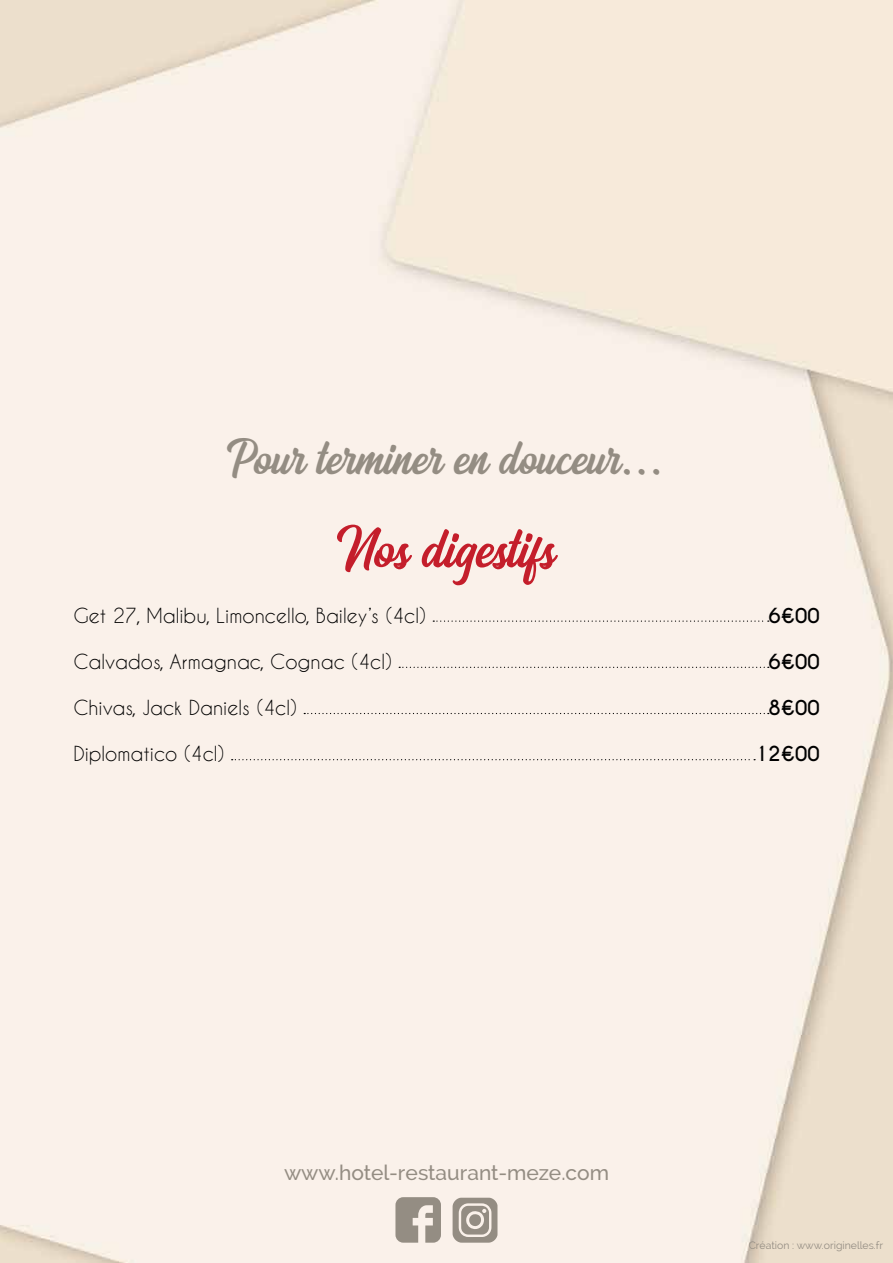
<style>
.page{position:relative;width:893px;height:1263px;background:#fff}
.page>*{position:absolute;margin:0;border:0;box-sizing:border-box;transform-origin:0 0}
.t1{font:52.05px "Arthein";color:#c41e2b}
.t2{font:45px "Arthein";color:#948d83}
.t3{font:500 21px "Raleway";color:#948d83}
.t4{font:19.5px "Caviar Dreams";color:#000}
.t5{font:700 19.5px "Caviar Dreams";color:#000}
.t6{font:10.5px "Raleway";color:#948d83}
.s1{font-family:"Procreate Signature"}
</style>
<div class="page">
<img style="left:0;top:0;width:893px;height:1263px">
<svg style="left:395px;top:1197px;width:46px;height:46px;background:#aca49b"></svg>
<svg style="left:453px;top:1198px;width:44px;height:45px;background:#ada59c"></svg>
<svg style="left:433px;top:620px;width:336px;height:2px"></svg>
<svg style="left:399px;top:667px;width:370px;height:1px"></svg>
<svg style="left:304px;top:713px;width:465px;height:1px"></svg>
<svg style="left:232px;top:759px;width:523px;height:1px"></svg>
<h2 class="t2" style="left:227px;top:430px;width:440px">Pour terminer en douceur<span class="s1">...</span></h2>
<h1 class="t1" style="left:337px;top:517px;width:220px">Nos digestifs</h1>
<p class="t4" style="left:73px;top:603px;width:354px">Get 27, Malibu, Limoncello, Bailey’s (4cl)</p>
<p class="t5" style="left:768px;top:603px;width:53px">6€00</p>
<p class="t4" style="left:73px;top:650px;width:320px">Calvados, Armagnac, Cognac (4cl)</p>
<p class="t5" style="left:768px;top:650px;width:53px">6€00</p>
<p class="t4" style="left:73px;top:696px;width:225px">Chivas, Jack Daniels (4cl)</p>
<p class="t5" style="left:768px;top:696px;width:53px">8€00</p>
<p class="t4" style="left:73px;top:742px;width:152px">Diplomatico (4cl)</p>
<p class="t5" style="left:755px;top:742px;width:66px">12€00</p>
<p class="t3" style="left:284px;top:1160px;width:326px">www.hotel-restaurant-meze.com</p>
<p class="t6" style="left:749px;top:1239px;width:136px">Création : www.originelles.fr</p>
</div>
